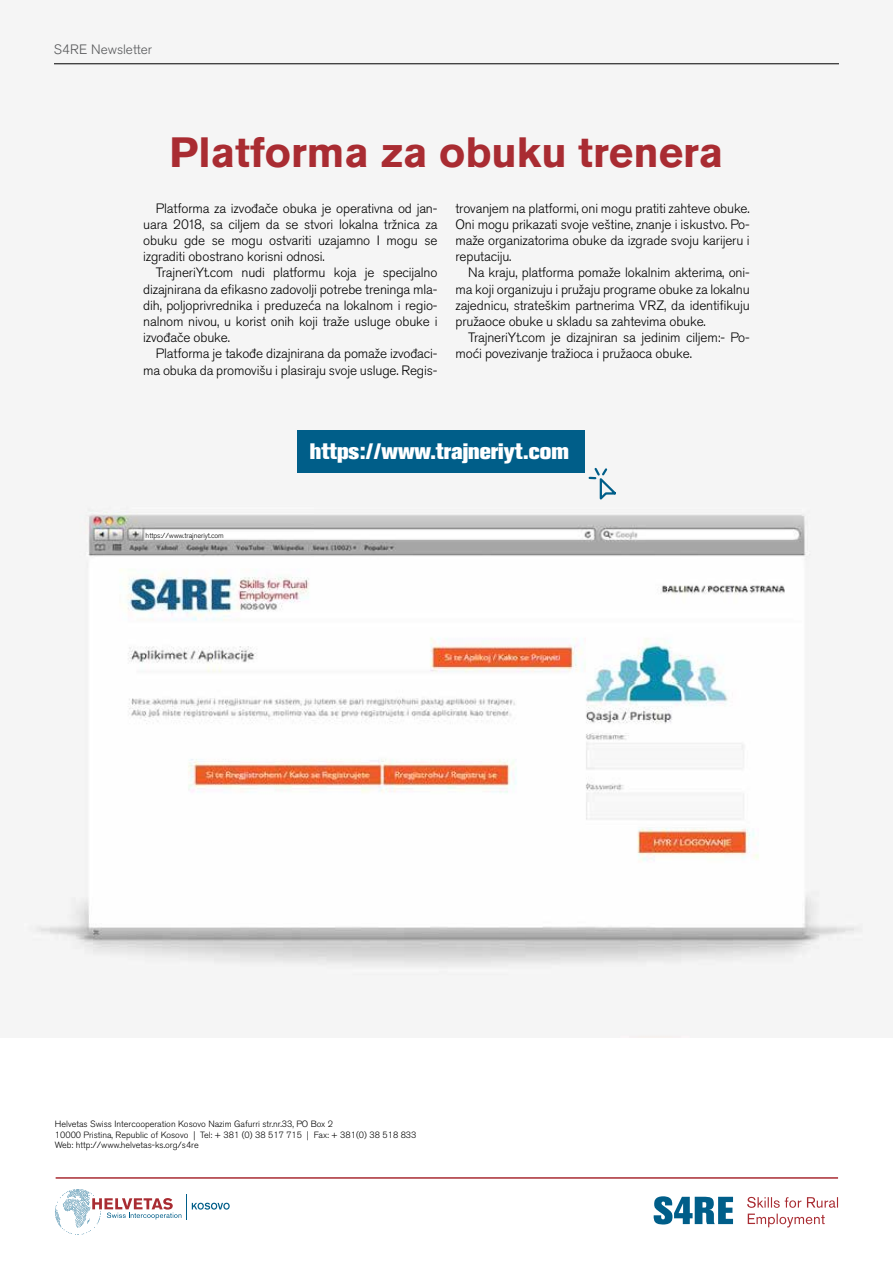
<style>
.page{position:relative;width:893px;height:1263px;background:#fff}
.page>*{position:absolute;margin:0;border:0;box-sizing:border-box;transform-origin:0 0}
.t1{font:700 42px "Akzidenz Grotesk BE";color:#a92c32}
.t2{font:800 22.2px "Akzidenz Grotesk BE";color:#fff}
.t3{font:300 13.5px/16.2px "Akzidenz Grotesk Pro";letter-spacing:-.01em;color:#000;text-align:justify}
.t4{font:300 13.5px "Akzidenz Grotesk BE";color:#58595b}
.t5{font:300 9px/10.5px "Akzidenz Grotesk BE";color:#000}
.t6{font:300 7.35px "Akzidenz Grotesk BE";letter-spacing:-.01em;color:#000}
</style>
<div class="page">
<img style="left:27px;top:47px;width:836px;height:990px">
<img style="left:55px;top:44px;width:97px;height:10px">
<svg style="left:55px;top:1189px;width:175px;height:46px"></svg>
<svg style="left:654px;top:1196px;width:79px;height:28px"></svg>
<svg style="left:747px;top:1197px;width:91px;height:30px"></svg>
<hr style="left:56px;top:1177px;width:782px;height:2px;background:#a92c32">
<img style="left:27px;top:259px;width:836px;height:308px">
<div style="left:297px;top:430px;width:287px;height:42px;background:#005e89"></div>
<svg style="left:590px;top:466px;width:28px;height:38px"></svg>
<hr style="left:54px;top:63px;width:785px;height:1px;background:#000">
<p class="t4" style="left:54px;top:42px;width:100px">S4RE Newsletter</p>
<h1 class="t1" style="left:170px;top:128px;width:555px">Platforma za obuku trenera</h1>
<p class="t3" style="left:143px;top:200px;width:296px;text-indent:13px">Platforma za izvođače obuka je operativna od jan&shy;uara 2018, sa ciljem da se stvori lokalna tržnica za obuku gde se mogu ostvariti uzajamno I mogu se izgraditi obostrano korisni odnosi.</p>
<p class="t3" style="left:143px;top:265px;width:296px;text-indent:13px">TrajneriYt.com nudi platformu koja je specijalno dizajnirana da efikasno zadovolji potrebe treninga mla&shy;dih, poljoprivrednika i preduzeća na lokalnom i regio&shy;nalnom nivou, u korist onih koji traže usluge obuke i izvođače obuke.</p>
<p class="t3" style="left:143px;top:346px;width:296px;text-align:right">Platforma je takođe dizajnirana da pomaže izvođaci&shy;ma obuka da promovišu i plasiraju svoje usluge. Regis-</p>
<p class="t3" style="left:455px;top:200px;width:296px">trovanjem na platformi, oni mogu pratiti zahteve obuke.<br>Oni mogu prikazati svoje veštine, znanje i iskustvo. Po&shy;maže organizatorima obuke da izgrade svoju karijeru i reputaciju.</p>
<p class="t3" style="left:455px;top:265px;width:296px;text-indent:13px">Na kraju, platforma pomaže lokalnim akterima, oni&shy;ma koji organizuju i pružaju programe obuke za lokalnu zajednicu, strateškim partnerima VRZ, da identifikuju pružaoce obuke u skladu sa zahtevima obuke.</p>
<p class="t3" style="left:455px;top:329px;width:296px;text-indent:13px">TrajneriYt.com je dizajniran sa jedinim ciljem:- Po&shy;moći povezivanje tražioca i pružaoca obuke.</p>
<p class="t6" style="left:146px;top:531px;width:80px">https://www.trajneriyt.com</p>
<h2 class="t2" style="left:310px;top:439px;width:261px">https://www.trajneriyt.com</h2>
<p class="t5" style="left:55px;top:1119px;width:363px">Helvetas Swiss Intercooperation Kosovo Nazim Gafurri str.nr.33, PO Box 2<br>10000 Pristina, Republic of Kosovo | Tel: + 381 (0) 38 517 715 | Fax: + 381(0) 38 518 833<br>Web: http://www.helvetas-ks.org/s4re</p>
</div>
